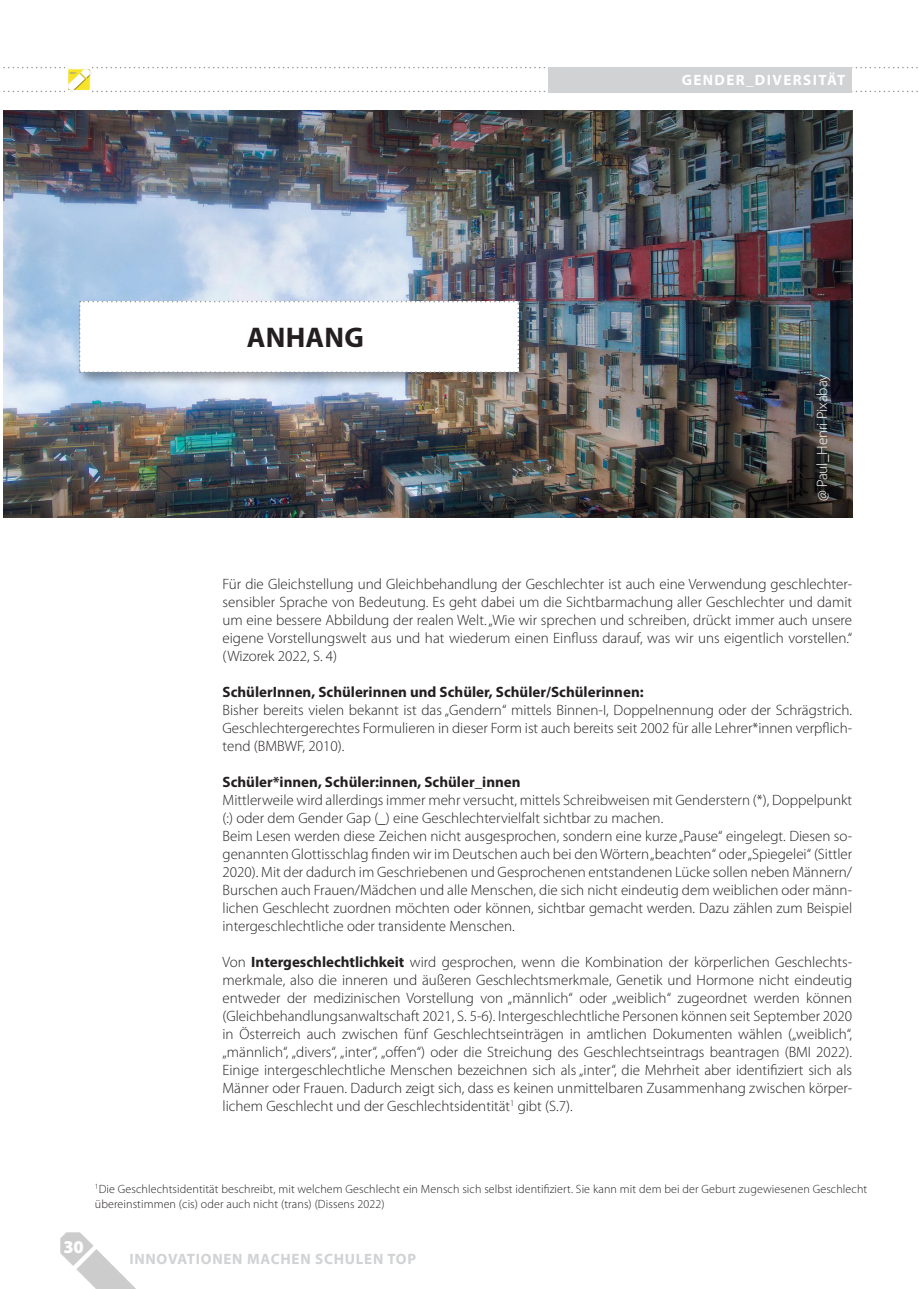
<style>
.page{position:relative;width:919px;height:1289px;background:#fff}
.page>*{position:absolute;margin:0;border:0;box-sizing:border-box;transform-origin:0 0}
.Fliesstext_Paragraph{font:700 28.5px "Myriad Pro";letter-spacing:.01em;color:#231f20}
.t1{font:900 18px "Myriad Pro";color:#fff}
.t2{font:300 15px/18px "Myriad Pro";color:#231f20;text-align:justify}
.t3{font:700 15px "Myriad Pro";color:#231f20}
.t4{font:700 15px "Myriad Pro";letter-spacing:.05em;color:#d1d2d4}
.t5{font:300 15px "Myriad Pro";color:#fff}
.t6{font:700 15px "Myriad Pro";letter-spacing:.095em;color:#fff}
.t7{font:300 12px/14.4px "Myriad Pro";letter-spacing:.01em;color:#231f20}
.t8{font:700 2.85px "Myriad";color:#939598;scale:1.05 1}
.s1{font-weight:700}
</style>
<div class="page">
<svg style="left:60px;top:1232px;width:75px;height:56px"></svg>
<svg style="left:0;top:67px;width:918px;height:25px"></svg>
<div style="left:67px;top:68px;width:24px;height:23px;border:1px solid #fff"></div>
<div style="left:548px;top:67px;width:304px;height:25px;background:#d1d2d4"></div>
<img style="left:3px;top:110px;width:849px;height:407px">
<div style="left:77px;top:298px;width:455px;height:88px;background:#231f20;opacity:.4"></div>
<svg style="left:79px;top:301px;width:440px;height:72px"></svg>
<p class="t8" style="left:70px;top:71px;width:8px">IMST</p>
<p class="t6" style="left:681px;top:70px;width:165px">GENDER_DIVERSITÄT</p>
<p class="Fliesstext_Paragraph" style="left:247px;top:318px;width:119px">ANHANG</p>
<p class="t5" style="left:813px;top:501px;width:129px;rotate:-90deg">@ Paul_Henri Pixabay</p>
<p class="t2" style="left:222px;top:575px;width:631px">Für die Gleichstellung und Gleichbehandlung der Geschlechter ist auch eine Verwendung geschlechter&shy;sensibler Sprache von Bedeutung. Es geht dabei um die Sichtbarmachung aller Geschlechter und damit um eine bessere Abbildung der realen Welt. „Wie wir sprechen und schreiben, drückt immer auch unsere eigene Vorstellungswelt aus und hat wiederum einen Einfluss darauf, was wir uns eigentlich vorstellen.“ (Wizorek 2022, S. 4)</p>
<p class="t3" style="left:222px;top:682px;width:422px">SchülerInnen, Schülerinnen und Schüler, Schüler/Schülerinnen:</p>
<p class="t2" style="left:222px;top:701px;width:631px">Bisher bereits vielen bekannt ist das „Gendern“ mittels Binnen-I, Doppelnennung oder der Schrägstrich.<br>Geschlechtergerechtes Formulieren in dieser Form ist auch bereits seit 2002 für alle Lehrer*innen verpflich&shy;tend (BMBWF, 2010).</p>
<p class="t3" style="left:222px;top:772px;width:299px">Schüler*innen, Schüler:innen, Schüler_innen</p>
<p class="t2" style="left:222px;top:791px;width:631px">Mittlerweile wird allerdings immer mehr versucht, mittels Schreibweisen mit Genderstern (*), Doppelpunkt (:) oder dem Gender Gap (_) eine Geschlechtervielfalt sichtbar zu machen.</p>
<p class="t2" style="left:222px;top:827px;width:631px">Beim Lesen werden diese Zeichen nicht ausgesprochen, sondern eine kurze „Pause“ eingelegt. Diesen so&shy;genannten Glottisschlag finden wir im Deutschen auch bei den Wörtern „beachten“ oder „Spiegelei“ (Sittler 2020). Mit der dadurch im Geschriebenen und Gesprochenen entstandenen Lücke sollen neben Männern/ Burschen auch Frauen/Mädchen und alle Menschen, die sich nicht eindeutig dem weiblichen oder männ&shy;lichen Geschlecht zuordnen möchten oder können, sichtbar gemacht werden. Dazu zählen zum Beispiel intergeschlechtliche oder transidente Menschen.</p>
<p class="t2" style="left:222px;top:953px;width:631px">Von <span class="s1">Intergeschlechtlichkeit</span> wird gesprochen, wenn die Kombination der körperlichen Geschlechts&shy;merkmale, also die inneren und äußeren Geschlechtsmerkmale, Genetik und Hormone nicht eindeutig entweder der medizinischen Vorstellung von „männlich“ oder „weiblich“ zugeordnet werden können (Gleichbehandlungsanwaltschaft 2021, S. 5-6). Intergeschlechtliche Personen können seit September 2020 in Österreich auch zwischen fünf Geschlechtseinträgen in amtlichen Dokumenten wählen („weiblich“, „männlich“, „divers“, „inter“, „offen“) oder die Streichung des Geschlechtseintrags beantragen (BMI 2022).<br>Einige intergeschlechtliche Menschen bezeichnen sich als „inter“, die Mehrheit aber identifiziert sich als Männer oder Frauen. Dadurch zeigt sich, dass es keinen unmittelbaren Zusammenhang zwischen körper&shy;lichem Geschlecht und der Geschlechtsidentität<sup>1</sup> gibt (S.7).</p>
<p class="t7" style="left:95px;top:1182px;width:773px"><sup>1</sup>Die Geschlechtsidentität beschreibt, mit welchem Geschlecht ein Mensch sich selbst identifiziert. Sie kann mit dem bei der Geburt zugewiesenen Geschlecht übereinstimmen (cis) oder auch nicht (trans) (Dissens 2022)</p>
<p class="t1" style="left:63px;top:1236px;width:22px">30</p>
<p class="t4" style="left:129px;top:1249px;width:288px">INNOVATIONEN MACHEN SCHULEN TOP</p>
</div>
